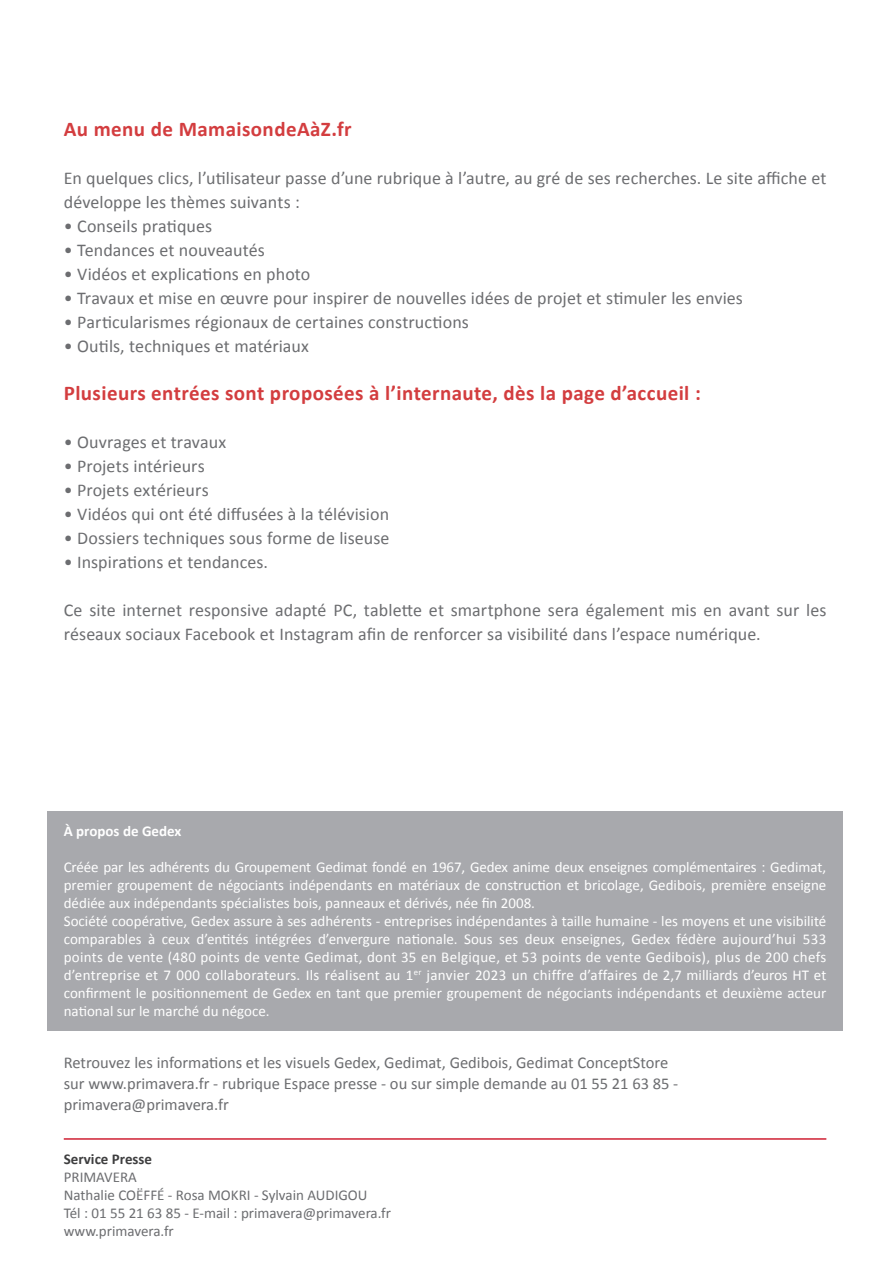
<style>
.page{position:relative;width:893px;height:1263px;background:#fff}
.page>*{position:absolute;margin:0;border:0;box-sizing:border-box;transform-origin:0 0}
.t1{font:700 21px "Calibri";letter-spacing:.02em;color:#d33d3f}
.t2{font:18px/24px "Calibri";letter-spacing:.005em;color:#6c6d70}
.t3{font:16.5px "Calibri";color:#6c6d70}
.t4{font:15px/18px "Calibri";color:#fff;text-align:justify}
.t5{font:15px "Calibri";color:#6c6d70}
.t6{font:700 15px "Calibri";color:#fff}
.t7{font:700 15px "Calibri";color:#3e3e3f}
</style>
<div class="page">
<div style="left:48px;top:812px;width:795px;height:219px;background:#a8a9ad"></div>
<hr style="left:64px;top:1138px;width:762px;height:2px;background:#cf2033">
<p class="t1" style="left:64px;top:116px;width:289px">Au menu de MamaisondeAàZ.fr</p>
<p class="t2" style="left:64px;top:165px;width:764px">En quelques clics, l’utilisateur passe d’une rubrique à l’autre, au gré de ses recherches. Le site affiche et développe les thèmes suivants :</p>
<p class="t2" style="left:64px;top:213px;width:150px">• Conseils pratiques</p>
<p class="t2" style="left:64px;top:237px;width:203px">• Tendances et nouveautés</p>
<p class="t2" style="left:64px;top:261px;width:248px">• Vidéos et explications en photo</p>
<p class="t2" style="left:64px;top:285px;width:681px">• Travaux et mise en œuvre pour inspirer de nouvelles idées de projet et stimuler les envies</p>
<p class="t2" style="left:64px;top:309px;width:407px">• Particularismes régionaux de certaines constructions</p>
<p class="t2" style="left:64px;top:333px;width:247px">• Outils, techniques et matériaux</p>
<p class="t1" style="left:64px;top:380px;width:639px">Plusieurs entrées sont proposées à l’internaute, dès la page d’accueil :</p>
<p class="t2" style="left:64px;top:429px;width:164px">• Ouvrages et travaux</p>
<p class="t2" style="left:64px;top:453px;width:143px">• Projets intérieurs</p>
<p class="t2" style="left:64px;top:477px;width:146px">• Projets extérieurs</p>
<p class="t2" style="left:64px;top:501px;width:327px">• Vidéos qui ont été diffusées à la télévision</p>
<p class="t2" style="left:64px;top:525px;width:327px">• Dossiers techniques sous forme de liseuse</p>
<p class="t2" style="left:64px;top:549px;width:206px">• Inspirations et tendances.</p>
<p class="t2" style="left:64px;top:597px;width:764px">Ce site internet responsive adapté PC, tablette et smartphone sera également mis en avant sur les réseaux sociaux Facebook et Instagram afin de renforcer sa visibilité dans l’espace numérique.</p>
<p class="t6" style="left:64px;top:821px;width:119px">À propos de Gedex</p>
<p class="t4" style="left:64px;top:857px;width:764px">Créée par les adhérents du Groupement Gedimat fondé en 1967, Gedex anime deux enseignes complémentaires : Gedimat, premier groupement de négociants indépendants en matériaux de construction et bricolage, Gedibois, première enseigne dédiée aux indépendants spécialistes bois, panneaux et dérivés, née fin 2008.</p>
<p class="t4" style="left:64px;top:911px;width:764px">Société coopérative, Gedex assure à ses adhérents - entreprises indépendantes à taille humaine - les moyens et une visibilité comparables à ceux d’entités intégrées d’envergure nationale. Sous ses deux enseignes, Gedex fédère aujourd’hui 533 points de vente (480 points de vente Gedimat, dont 35 en Belgique, et 53 points de vente Gedibois), plus de 200 chefs d’entreprise et 7 000 collaborateurs. Ils réalisent au 1<sup>er</sup> janvier 2023 un chiffre d’affaires de 2,7 milliards d’euros HT et confirment le positionnement de Gedex en tant que premier groupement de négociants indépendants et deuxième acteur national sur le marché du négoce.</p>
<p class="t3" style="left:64px;top:1052px;width:606px">Retrouvez les informations et les visuels Gedex, Gedimat, Gedibois, Gedimat ConceptStore</p>
<p class="t3" style="left:64px;top:1073px;width:616px">sur www.primavera.fr - rubrique Espace presse - ou sur simple demande au 01 55 21 63 85 -</p>
<p class="t3" style="left:64px;top:1094px;width:167px">primavera@primavera.fr</p>
<p class="t7" style="left:64px;top:1149px;width:90px">Service Presse</p>
<p class="t5" style="left:64px;top:1167px;width:75px">PRIMAVERA</p>
<p class="t5" style="left:64px;top:1185px;width:305px">Nathalie COËFFÉ - Rosa MOKRI - Sylvain AUDIGOU</p>
<p class="t5" style="left:64px;top:1203px;width:329px">Tél : 01 55 21 63 85 - E-mail : primavera@primavera.fr</p>
<p class="t5" style="left:64px;top:1221px;width:112px">www.primavera.fr</p>
</div>
